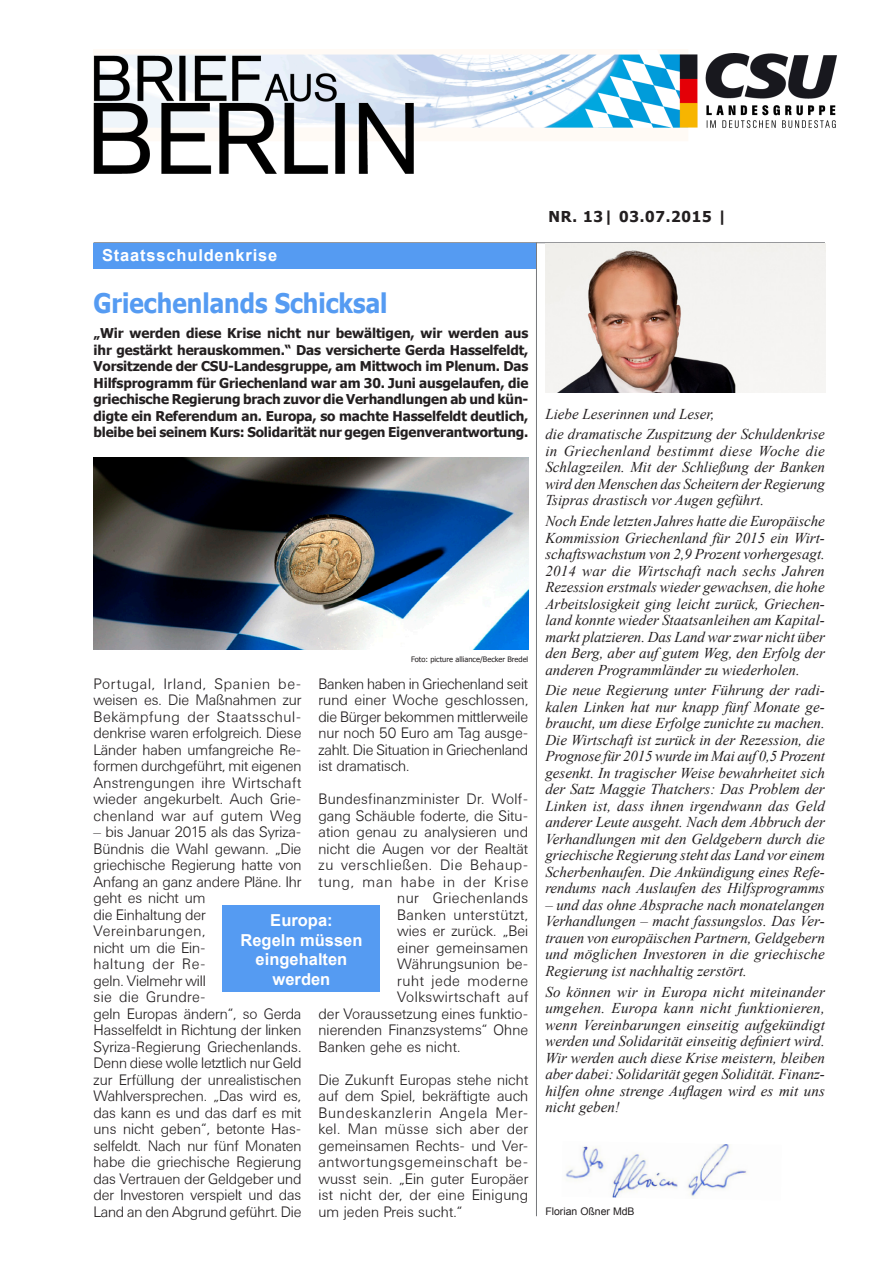
<style>
.page{position:relative;width:893px;height:1263px;background:#fff}
.page>*{position:absolute;margin:0;border:0;box-sizing:border-box;transform-origin:0 0}
._01_BaB_Überschrift{font:700 27px "Tahoma";color:#559bf2;scale:.9 1}
._14_BaB_Zitat_Text{font:700 16.5px/19.5px "Arial";color:#fff;text-align:center}
._01_BaB_Überschrift-2{font:700 16.5px "Arial";letter-spacing:.05em;color:#fff}
._06_BaB_1__Seite{font:italic 15px/16.5px "Times New Roman";color:#231f20;text-align:justify}
._04_BaB_Fließtext{font:300 15px/16.5px "Univers BSK";color:#231f20;text-align:justify}
._04_BaB_Fließtext-2{font:300 15px "Univers BSK";letter-spacing:.025em;color:#231f20}
._04_BaB_Fließtext-3{font:300 15px "Univers BSK";letter-spacing:.04em;color:#231f20}
._04_BaB_Fließtext-4{font:300 15px "Univers BSK";letter-spacing:.055em;color:#231f20}
._05_BaB_Datum{font:700 15px "Tahoma";letter-spacing:.05em;color:#231f20}
._04_BaB_Fließtext-5{font:300 15px "Univers BSK";letter-spacing:.02em;color:#231f20}
._04_BaB_Fließtext-6{font:300 15px "Univers BSK";letter-spacing:.03em;color:#231f20}
._03_BaB_Teaser{font:700 13.5px/16.5px "Tahoma";letter-spacing:-.015em;color:#231f20;text-align:justify}
._07_BaB_Name_MdB{font:10.5px "Arial";color:#231f20}
._13_BaB_Rechtevermer{font:7.5px "Tahoma";color:#231f20}
.s1{font-family:"Times New Roman";font-weight:400;font-style:italic}
</style>
<div class="page">
<hr style="left:94px;top:242px;width:731px;height:1px;background:#76787b">
<hr style="left:536px;top:242px;width:1px;height:974px;background:#76787b">
<div style="left:94px;top:243px;width:442px;height:25px;background:#559bf2"></div>
<img style="left:94px;top:458px;width:434px;height:192px">
<div style="left:223px;top:905px;width:157px;height:87px;background:#559bf2"></div>
<img style="left:94px;top:53px;width:743px;height:120px">
<img style="left:545px;top:244px;width:280px;height:148px">
<img style="left:565px;top:1144px;width:182px;height:54px">
<p class="_01_BaB_Überschrift-2" style="left:102px;top:244px;width:177px">Staatsschuldenkrise</p>
<p class="_01_BaB_Überschrift" style="left:94px;top:284px;width:328px">Griechenlands Schicksal</p>
<p class="_03_BaB_Teaser" style="left:94px;top:324px;width:436px">„Wir werden diese Krise nicht nur bewältigen, wir werden aus ihr gestärkt herauskommen.“ Das versicherte Gerda Hasselfeldt, Vorsitzende der CSU-Landesgruppe, am Mittwoch im Plenum. Das Hilfsprogramm für Griechenland war am 30. Juni ausgelaufen, die griechische Regierung brach zuvor die Verhandlungen ab und kün&shy;digte ein Referendum an. Europa, so machte Hasselfeldt deutlich, bleibe bei seinem Kurs: Solidarität nur gegen Eigenverantwortung.</p>
<p class="_13_BaB_Rechtevermer" style="left:411px;top:654px;width:119px">Foto: picture alliance/Becker Bredel</p>
<p class="_04_BaB_Fließtext" style="left:318px;top:675px;width:211px">Banken haben in Griechenland seit rund einer Woche geschlossen, die Bürger bekommen mittlerweile nur noch 50 Euro am Tag ausge&shy;zahlt. Die Situation in Griechenland ist dramatisch.</p>
<p class="_04_BaB_Fließtext" style="left:318px;top:791px;width:211px">Bundesfinanzminister Dr. Wolf-</p>
<p class="_04_BaB_Fließtext" style="left:318px;top:807px;width:211px">gang Schäuble foderte, die Situ-</p>
<p class="_04_BaB_Fließtext" style="left:318px;top:824px;width:211px">ation genau zu analysieren und</p>
<p class="_04_BaB_Fließtext" style="left:318px;top:840px;width:211px">nicht die Augen vor der Realtät</p>
<p class="_04_BaB_Fließtext-3" style="left:318px;top:857px;width:211px">zu verschließen. Die Behaup-</p>
<p class="_04_BaB_Fließtext-4" style="left:318px;top:873px;width:211px">tung, man habe in der Krise</p>
<p class="_04_BaB_Fließtext-5" style="left:397px;top:890px;width:133px">nur Griechenlands</p>
<p class="_04_BaB_Fließtext-2" style="left:397px;top:906px;width:133px">Banken unterstützt,</p>
<p class="_04_BaB_Fließtext" style="left:397px;top:923px;width:133px">wies er zurück. „Bei</p>
<p class="_04_BaB_Fließtext" style="left:397px;top:939px;width:133px">einer gemeinsamen</p>
<p class="_04_BaB_Fließtext" style="left:397px;top:956px;width:133px">Währungsunion be-</p>
<p class="_04_BaB_Fließtext-6" style="left:397px;top:972px;width:133px">ruht jede moderne</p>
<p class="_04_BaB_Fließtext-2" style="left:397px;top:989px;width:133px">Volkswirtschaft auf</p>
<p class="_04_BaB_Fließtext" style="left:318px;top:1005px;width:211px">der Voraussetzung eines funktio-</p>
<p class="_04_BaB_Fließtext" style="left:318px;top:1022px;width:211px">nierenden Finanzsystems“ Ohne</p>
<p class="_04_BaB_Fließtext" style="left:318px;top:1038px;width:144px">Banken gehe es nicht.</p>
<p class="_04_BaB_Fließtext" style="left:318px;top:1071px;width:211px;text-align:left">Die Zukunft Europas stehe nicht auf dem Spiel, bekräftigte auch<br>Bundeskanzlerin Angela Mer&shy;kel. Man müsse sich aber der gemeinsamen Rechts- und Ver-- antwortungsgemeinschaft be&shy;wusst sein. „Ein guter Europäer ist nicht der, der eine Einigung um jeden Preis sucht.“</p>
<p class="_04_BaB_Fließtext" style="left:94px;top:675px;width:210px">Portugal, Irland, Spanien be&shy;weisen es. Die Maßnahmen zur Bekämpfung der Staatsschul&shy;denkrise waren erfolgreich. Diese Länder haben umfangreiche Re&shy;formen durchgeführt, mit eigenen Anstrengungen ihre Wirtschaft wieder angekurbelt. Auch Grie&shy;chenland war auf gutem Weg</p>
<p class="_04_BaB_Fließtext" style="left:94px;top:824px;width:210px;text-align:left"><span class="s1">–</span> bis Januar 2015 als das Syriza-<br>Bündnis die Wahl gewann. „Die griechische Regierung hatte von<br>Anfang an ganz andere Pläne. Ihr geht es nicht um<br>die Einhaltung der<br>Vereinbarungen,<br>nicht um die Ein-<br>haltung der Re-<br>geln. Vielmehr will<br>sie die Grundre-<br>geln Europas ändern“, so Gerda<br>Hasselfeldt in Richtung der linken<br>Syriza-Regierung Griechenlands.<br>Denn diese wolle letztlich nur Geld zur Erfüllung der unrealistischen<br>Wahlversprechen. „Das wird es, das kann es und das darf es mit uns nicht geben“, betonte Has&shy;selfeldt. Nach nur fünf Monaten habe die griechische Regierung das Vertrauen der Geldgeber und der Investoren verspielt und das<br>Land an den Abgrund geführt. Die</p>
<p class="_14_BaB_Zitat_Text" style="left:240px;top:911px;width:123px">Europa:<br>Regeln müssen eingehalten werden</p>
<p class="_05_BaB_Datum" style="left:549px;top:206px;width:180px">NR. 13| 03.07.2015 |</p>
<p class="_06_BaB_1__Seite" style="left:545px;top:405px;width:171px">Liebe Leserinnen und Leser,</p>
<p class="_06_BaB_1__Seite" style="left:545px;top:426px;width:281px">die dramatische Zuspitzung der Schuldenkrise in Griechenland bestimmt diese Woche die Schlagzeilen. Mit der Schließung der Banken wird den Menschen das Scheitern der Regierung Tsipras drastisch vor Augen geführt.</p>
<p class="_06_BaB_1__Seite" style="left:545px;top:512px;width:281px">Noch Ende letzten Jahres hatte die Europäische Kommission Griechenland für 2015 ein Wirt&shy;schaftswachstum von 2,9 Prozent vorhergesagt.<br>2014 war die Wirtschaft nach sechs Jahren Rezession erstmals wieder gewachsen, die hohe Arbeitslosigkeit ging leicht zurück, Griechen&shy;land konnte wieder Staatsanleihen am Kapital&shy;markt platzieren. Das Land war zwar nicht über den Berg, aber auf gutem Weg, den Erfolg der anderen Programmländer zu wiederholen.</p>
<p class="_06_BaB_1__Seite" style="left:545px;top:682px;width:281px">Die neue Regierung unter Führung der radi&shy;kalen Linken hat nur knapp fünf Monate ge&shy;braucht, um diese Erfolge zunichte zu machen.<br>Die Wirtschaft ist zurück in der Rezession, die Prognose für 2015 wurde im Mai auf 0,5 Prozent gesenkt. In tragischer Weise bewahrheitet sich der Satz Maggie Thatchers: Das Problem der Linken ist, dass ihnen irgendwann das Geld anderer Leute ausgeht. Nach dem Abbruch der Verhandlungen mit den Geldgebern durch die griechische Regierung steht das Land vor einem Scherbenhaufen. Die Ankündigung eines Refe&shy;rendums nach Auslaufen des Hilfsprogramms</p>
<p class="_06_BaB_1__Seite" style="left:545px;top:896px;width:281px">– und das ohne Absprache nach monatelangen Verhandlungen – macht fassungslos. Das Ver&shy;trauen von europäischen Partnern, Geldgebern und möglichen Investoren in die griechische Regierung ist nachhaltig zerstört.</p>
<p class="_06_BaB_1__Seite" style="left:545px;top:983px;width:281px">So können wir in Europa nicht miteinander umgehen. Europa kann nicht funktionieren, wenn Vereinbarungen einseitig aufgekündigt werden und Solidarität einseitig definiert wird.<br>Wir werden auch diese Krise meistern, bleiben aber dabei: Solidarität gegen Solidität. Finanz&shy;hilfen ohne strenge Auflagen wird es mit uns nicht geben!</p>
<p class="_07_BaB_Name_MdB" style="left:545px;top:1205px;width:91px">Florian Oßner MdB</p>
</div>
